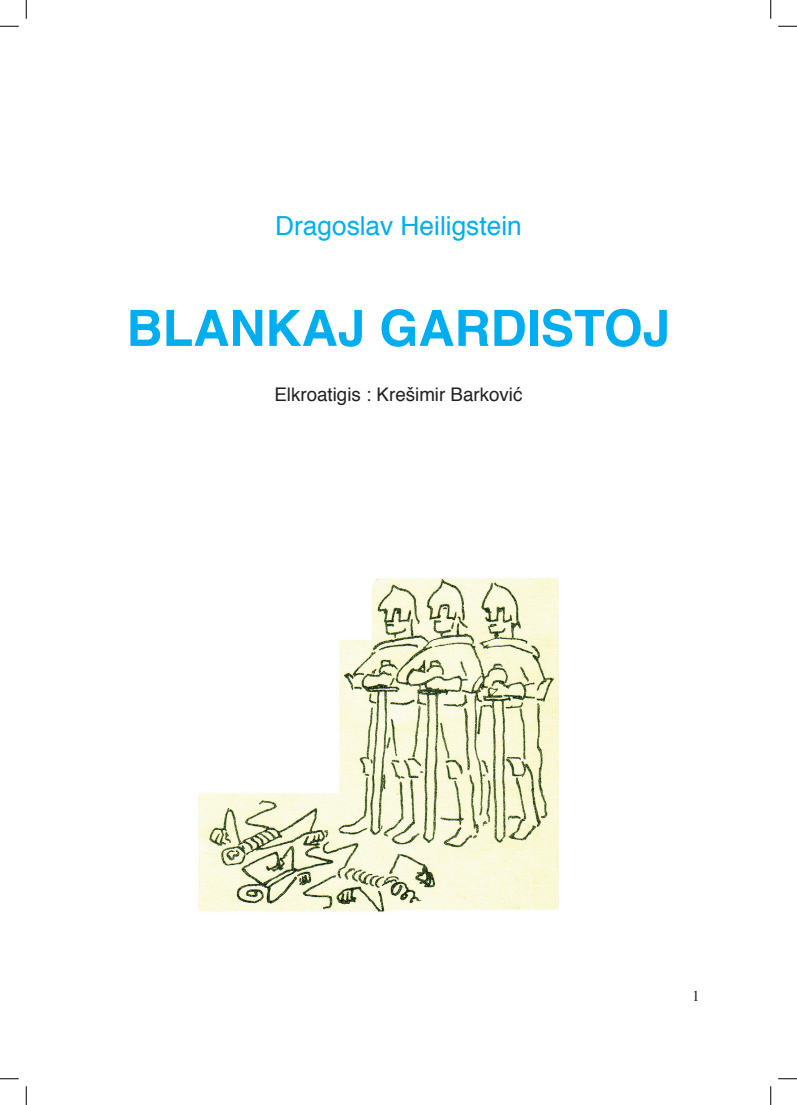
<style>
.page{position:relative;width:797px;height:1105px;background:#fff}
.page>*{position:absolute;margin:0;border:0;box-sizing:border-box;transform-origin:0 0}
.t1{font:700 50px "Helvetica";color:#00aeef}
.t2{font:26.25px "Helvetica";color:#00aeef}
.t3{font:18.75px "Helvetica";color:#231f20}
.t4{font:15px "Times";color:#231f20}
</style>
<div class="page">
<img style="left:199px;top:578px;width:359px;height:334px">
<svg style="left:0;top:25px;width:19px;height:2px"></svg>
<svg style="left:778px;top:25px;width:19px;height:2px"></svg>
<svg style="left:0;top:1078px;width:19px;height:1px"></svg>
<svg style="left:778px;top:1078px;width:19px;height:1px"></svg>
<svg style="left:25px;top:0;width:2px;height:19px"></svg>
<svg style="left:25px;top:1086px;width:2px;height:19px"></svg>
<svg style="left:770px;top:0;width:1px;height:19px"></svg>
<svg style="left:770px;top:1086px;width:1px;height:19px"></svg>
<h2 class="t2" style="left:275px;top:208px;width:248px">Dragoslav Heiligstein</h2>
<h1 class="t1" style="left:126px;top:294px;width:545px">BLANKAJ GARDISTOJ</h1>
<p class="t3" style="left:274px;top:381px;width:249px">Elkroatigis : Krešimir Barković</p>
<p class="t4" style="left:692px;top:987px;width:9px">1</p>
</div>
